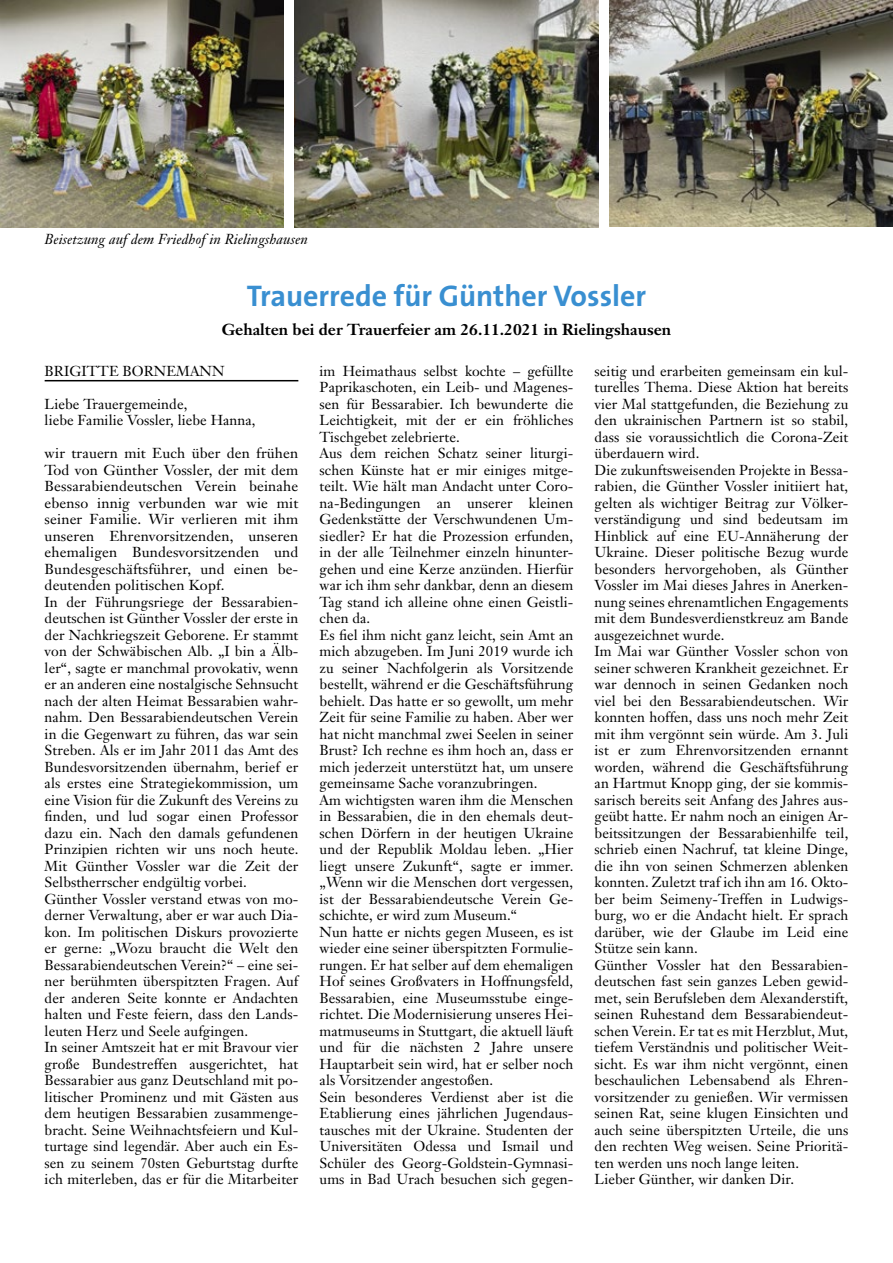
<style>
.page{position:relative;width:893px;height:1263px;background:#fff}
.page>*{position:absolute;margin:0;border:0;box-sizing:border-box;transform-origin:0 0}
.t1{font:700 30px "The Sans";color:#398fd1}
.t2{font:700 15.75px "Janson Text";color:#000}
.t3{font:14.25px/16.5px "Janson Text";letter-spacing:.005em;color:#000}
.t4{font:italic 14.25px "Janson Text";letter-spacing:.005em;color:#000}
</style>
<div class="page">
<hr style="left:45px;top:380px;width:253px;height:1px;background:#000">
<img style="left:0;top:0;width:284px;height:227px">
<img style="left:294px;top:0;width:305px;height:227px">
<img style="left:609px;top:0;width:284px;height:226px">
<p class="t4" style="left:45px;top:230px;width:265px">Beisetzung auf dem Friedhof in Rielingshausen</p>
<h1 class="t1" style="left:247px;top:270px;width:401px">Trauerrede für Günther Vossler</h1>
<p class="t2" style="left:222px;top:320px;width:451px">Gehalten bei der Trauerfeier am 26.11.2021 in Rielingshausen</p>
<p class="t3" style="left:595px;top:362px;width:255px">seitig und erarbeiten gemeinsam ein kul&shy;turelles Thema. Diese Aktion hat bereits vier Mal stattgefunden, die Beziehung zu den ukrainischen Partnern ist so stabil, dass sie voraussichtlich die Corona-Zeit überdauern wird.<br>Die zukunftsweisenden Projekte in Bessa&shy;rabien, die Günther Vossler initiiert hat, gelten als wichtiger Beitrag zur Völker&shy;verständigung und sind bedeutsam im Hinblick auf eine EU-Annäherung der Ukraine. Dieser politische Bezug wurde besonders hervorgehoben, als Günther Vossler im Mai dieses Jahres in Anerken&shy;nung seines ehrenamtlichen Engagements mit dem Bundesverdienstkreuz am Bande ausgezeichnet wurde.<br>Im Mai war Günther Vossler schon von seiner schweren Krankheit gezeichnet. Er war dennoch in seinen Gedanken noch viel bei den Bessarabiendeutschen. Wir konnten hoffen, dass uns noch mehr Zeit mit ihm vergönnt sein würde. Am 3. Juli ist er zum Ehrenvorsitzenden ernannt worden, während die Geschäftsführung an Hartmut Knopp ging, der sie kommis&shy;sarisch bereits seit Anfang des Jahres aus&shy;geübt hatte. Er nahm noch an einigen Ar&shy;beitssitzungen der Bessarabienhilfe teil, schrieb einen Nachruf, tat kleine Dinge, die ihn von seinen Schmerzen ablenken konnten. Zuletzt traf ich ihn am 16. Okto&shy;ber beim Seimeny-Treffen in Ludwigs&shy;burg, wo er die Andacht hielt. Er sprach darüber, wie der Glaube im Leid eine Stütze sein kann.<br>Günther Vossler hat den Bessarabien&shy;deutschen fast sein ganzes Leben gewid&shy;met, sein Berufsleben dem Alexanderstift, seinen Ruhestand dem Bessarabiendeut&shy;schen Verein. Er tat es mit Herzblut, Mut, tiefem Verständnis und politischer Weit&shy;sicht. Es war ihm nicht vergönnt, einen beschaulichen Lebensabend als Ehren&shy;vorsitzender zu genießen. Wir vermissen seinen Rat, seine klugen Einsichten und auch seine überspitzten Urteile, die uns den rechten Weg weisen. Seine Prioritä&shy;ten werden uns noch lange leiten.<br>Lieber Günther, wir danken Dir.</p>
<p class="t3" style="left:320px;top:362px;width:255px">im Heimathaus selbst kochte – gefüllte Paprikaschoten, ein Leib- und Magenes&shy;sen für Bessarabier. Ich bewunderte die Leichtigkeit, mit der er ein fröhliches Tischgebet zelebrierte.<br>Aus dem reichen Schatz seiner liturgi&shy;schen Künste hat er mir einiges mitge&shy;teilt. Wie hält man Andacht unter Coro&shy;na-Bedingungen an unserer kleinen Gedenkstätte der Verschwundenen Um&shy;siedler? Er hat die Prozession erfunden, in der alle Teilnehmer einzeln hinunter&shy;gehen und eine Kerze anzünden. Hierfür war ich ihm sehr dankbar, denn an diesem Tag stand ich alleine ohne einen Geistli&shy;chen da.<br>Es fiel ihm nicht ganz leicht, sein Amt an mich abzugeben. Im Juni 2019 wurde ich zu seiner Nachfolgerin als Vorsitzende bestellt, während er die Geschäftsführung behielt. Das hatte er so gewollt, um mehr Zeit für seine Familie zu haben. Aber wer hat nicht manchmal zwei Seelen in seiner Brust? Ich rechne es ihm hoch an, dass er mich jederzeit unterstützt hat, um unsere gemeinsame Sache voranzubringen.<br>Am wichtigsten waren ihm die Menschen in Bessarabien, die in den ehemals deut&shy;schen Dörfern in der heutigen Ukraine und der Republik Moldau leben. „Hier liegt unsere Zukunft“, sagte er immer. „Wenn wir die Menschen dort vergessen, ist der Bessarabiendeutsche Verein Ge&shy;schichte, er wird zum Museum.“<br>Nun hatte er nichts gegen Museen, es ist wieder eine seiner überspitzten Formulie&shy;rungen. Er hat selber auf dem ehemaligen Hof seines Großvaters in Hoffnungsfeld, Bessarabien, eine Museumsstube einge&shy;richtet. Die Modernisierung unseres Hei&shy;matmuseums in Stuttgart, die aktuell läuft und für die nächsten 2 Jahre unsere Hauptarbeit sein wird, hat er selber noch als Vorsitzender angestoßen.<br>Sein besonderes Verdienst aber ist die Etablierung eines jährlichen Jugendaus&shy;tausches mit der Ukraine. Studenten der Universitäten Odessa und Ismail und Schüler des Georg-Goldstein-Gymnasi&shy;ums in Bad Urach besuchen sich gegen-</p>
<p class="t3" style="left:45px;top:362px;width:181px">BRIGITTE BORNEMANN</p>
<p class="t3" style="left:45px;top:395px;width:212px">Liebe Trauergemeinde,<br>liebe Familie Vossler, liebe Hanna,</p>
<p class="t3" style="left:45px;top:445px;width:255px">wir trauern mit Euch über den frühen Tod von Günther Vossler, der mit dem Bessarabiendeutschen Verein beinahe ebenso innig verbunden war wie mit seiner Familie. Wir verlieren mit ihm unseren Ehrenvorsitzenden, unseren ehemaligen Bundesvorsitzenden und Bundesgeschäftsführer, und einen be&shy;deutenden politischen Kopf.<br>In der Führungsriege der Bessarabien&shy;deutschen ist Günther Vossler der erste in der Nachkriegszeit Geborene. Er stammt von der Schwäbischen Alb. „I bin a Älb&shy;ler“, sagte er manchmal provokativ, wenn er an anderen eine nostalgische Sehnsucht nach der alten Heimat Bessarabien wahr&shy;nahm. Den Bessarabiendeutschen Verein in die Gegenwart zu führen, das war sein Streben. Als er im Jahr 2011 das Amt des Bundesvorsitzenden übernahm, berief er als erstes eine Strategiekommission, um eine Vision für die Zukunft des Vereins zu finden, und lud sogar einen Professor dazu ein. Nach den damals gefundenen Prinzipien richten wir uns noch heute.<br>Mit Günther Vossler war die Zeit der Selbstherrscher endgültig vorbei.<br>Günther Vossler verstand etwas von mo&shy;derner Verwaltung, aber er war auch Dia&shy;kon. Im politischen Diskurs provozierte er gerne: „Wozu braucht die Welt den Bessarabiendeutschen Verein?“ – eine sei&shy;ner berühmten überspitzten Fragen. Auf der anderen Seite konnte er Andachten halten und Feste feiern, dass den Lands&shy;leuten Herz und Seele aufgingen.<br>In seiner Amtszeit hat er mit Bravour vier große Bundestreffen ausgerichtet, hat Bessarabier aus ganz Deutschland mit po&shy;litischer Prominenz und mit Gästen aus dem heutigen Bessarabien zusammenge&shy;bracht. Seine Weihnachtsfeiern und Kul&shy;turtage sind legendär. Aber auch ein Es&shy;sen zu seinem 70sten Geburtstag durfte ich miterleben, das er für die Mitarbeiter</p>
</div>
